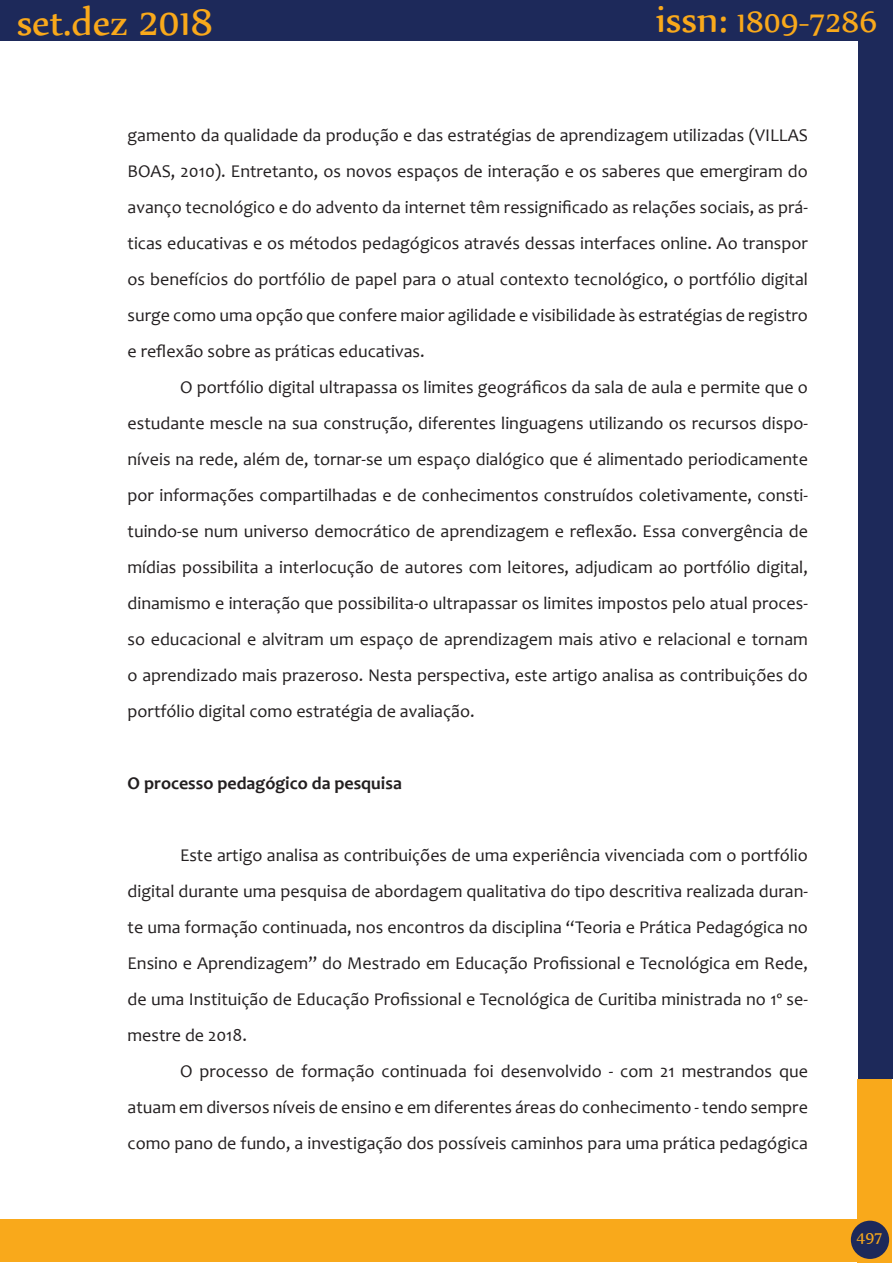
<style>
.page{position:relative;width:893px;height:1263px;background:#fff}
.page>*{position:absolute;margin:0;border:0;box-sizing:border-box;transform-origin:0 0}
.t1{font:45px "Nyala";color:#f9a91b}
.t2{font:36px "Nyala";color:#f9a91b}
.t3{font:18px/36px "Candara";color:#231f20;text-align:justify}
.t4{font:700 18px "Candara";color:#231f20}
.t5{font:18px "Nyala";color:#f9a91b}
.s1{font-size:45px}
</style>
<div class="page">
<div style="left:858px;top:0;width:34px;height:1079px;background:#1d295a"></div>
<div style="left:0;top:0;width:890px;height:41px;background:#1d295a"></div>
<div style="left:857px;top:1079px;width:34px;height:184px;background:#f9a91b"></div>
<div style="left:0;top:1219px;width:860px;height:43px;background:#f9a91b"></div>
<div style="left:851px;top:1221px;width:38px;height:38px;background:#1d295a;border-radius:50%"></div>
<h1 class="t1" style="left:17px;top:-6px;width:198px">set.dez 2018</h1>
<h2 class="t2" style="left:656px;top:0;width:223px"><span class="s1">issn:</span> 1809-7286</h2>
<p class="t3" style="left:128px;top:117px;width:682px">gamento da qualidade da produção e das estratégias de aprendizagem utilizadas (VILLAS BOAS, 2010). Entretanto, os novos espaços de interação e os saberes que emergiram do avanço tecnológico e do advento da internet têm ressignificado as relações sociais, as prá&shy;ticas educativas e os métodos pedagógicos através dessas interfaces online. Ao transpor os benefícios do portfólio de papel para o atual contexto tecnológico, o portfólio digital surge como uma opção que confere maior agilidade e visibilidade às estratégias de registro e reflexão sobre as práticas educativas.</p>
<p class="t3" style="left:128px;top:369px;width:682px;text-indent:52px">O portfólio digital ultrapassa os limites geográficos da sala de aula e permite que o estudante mescle na sua construção, diferentes linguagens utilizando os recursos dispo&shy;níveis na rede, além de, tornar-se um espaço dialógico que é alimentado periodicamente por informações compartilhadas e de conhecimentos construídos coletivamente, consti&shy;tuindo-se num universo democrático de aprendizagem e reflexão. Essa convergência de mídias possibilita a interlocução de autores com leitores, adjudicam ao portfólio digital, dinamismo e interação que possibilita-o ultrapassar os limites impostos pelo atual proces&shy;so educacional e alvitram um espaço de aprendizagem mais ativo e relacional e tornam o aprendizado mais prazeroso. Nesta perspectiva, este artigo analisa as contribuições do portfólio digital como estratégia de avaliação.</p>
<p class="t4" style="left:128px;top:771px;width:276px">O processo pedagógico da pesquisa</p>
<p class="t3" style="left:128px;top:837px;width:682px;text-indent:52px">Este artigo analisa as contribuições de uma experiência vivenciada com o portfólio digital durante uma pesquisa de abordagem qualitativa do tipo descritiva realizada duran&shy;te uma formação continuada, nos encontros da disciplina “Teoria e Prática Pedagógica no Ensino e Aprendizagem” do Mestrado em Educação Profissional e Tecnológica em Rede, de uma Instituição de Educação Profissional e Tecnológica de Curitiba ministrada no 1º se&shy;mestre de 2018.</p>
<p class="t3" style="left:128px;top:1053px;width:682px;text-indent:52px">O processo de formação continuada foi desenvolvido - com 21 mestrandos que atuam em diversos níveis de ensino e em diferentes áreas do conhecimento - tendo sempre como pano de fundo, a investigação dos possíveis caminhos para uma prática pedagógica</p>
<p class="t5" style="left:856px;top:1226px;width:28px">497</p>
</div>
